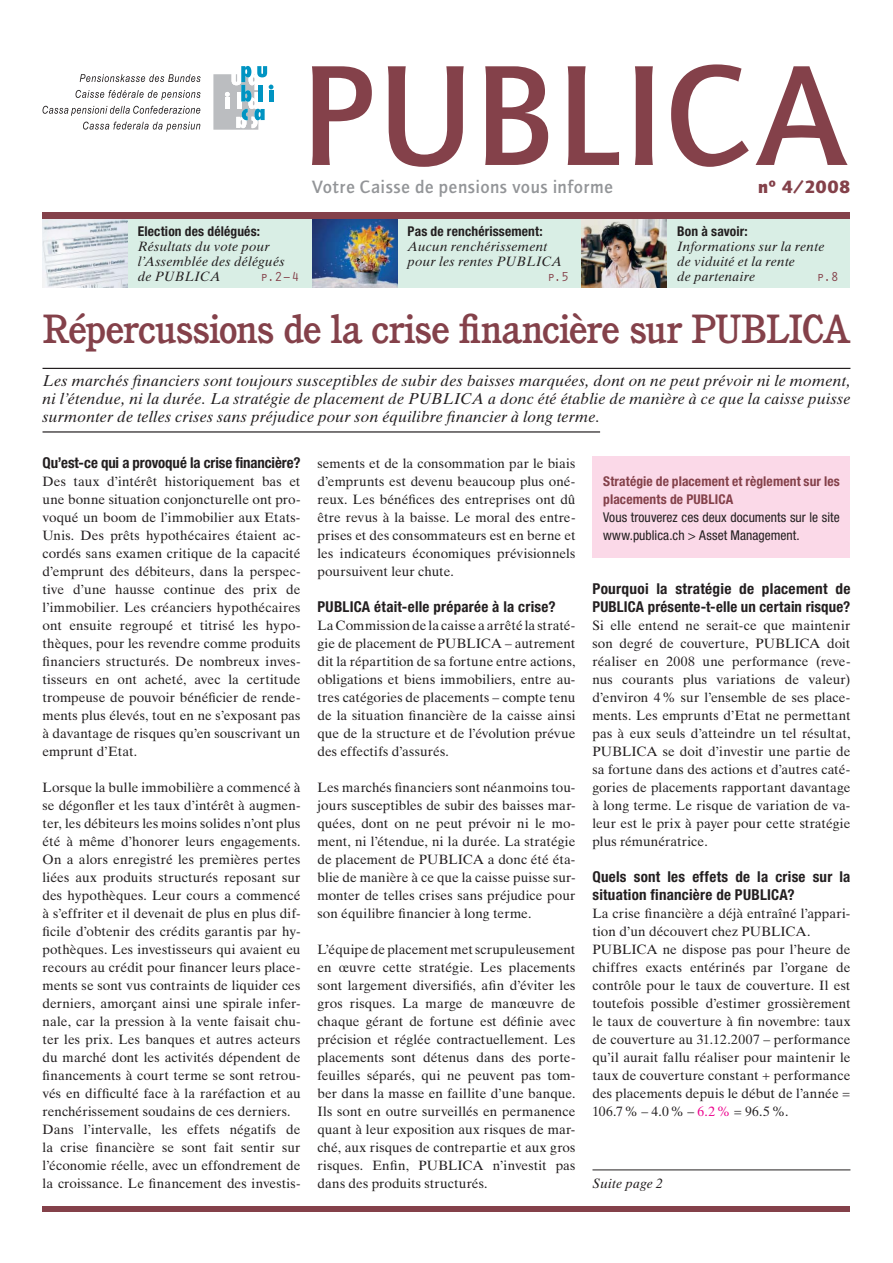
<style>
.page{position:relative;width:893px;height:1263px;background:#fff}
.page>*{position:absolute;margin:0;border:0;box-sizing:border-box;transform-origin:0 0}
.t1{font:500 144px "AT Quay Sans";color:#84414a}
.t2{font:500 39.75px "Cushing LT";letter-spacing:-.02em;color:#84414a}
.t3{font:500 18px "AT Quay Sans";letter-spacing:.025em;color:#939598}
.t4{font:900 18px "AT Quay Sans";letter-spacing:.015em;color:#84414a}
.t5{font:italic 15.75px/18px "Times Ten LT";letter-spacing:.01em;color:#231f20;text-align:justify}
.t6{font:700 condensed 15px/18px "Helvetica Neue LT";letter-spacing:.015em;color:#231f20}
.t7{font:700 condensed 15px "Helvetica Neue LT";letter-spacing:-.005em;color:#231f20}
.t8{font:13.5px/18px "Times Ten LT";letter-spacing:.005em;color:#231f20;text-align:justify}
.t9{font:italic 13.5px/15px "Times Ten LT";letter-spacing:.02em;color:#231f20}
.t10{font:condensed 13.5px/18px "Helvetica Neue LT";color:#231f20}
.t11{font:700 condensed 13.5px/18px "Helvetica Neue LT";letter-spacing:.01em;color:#84414a}
.t12{font:700 condensed 13.5px "Helvetica Neue LT";letter-spacing:.01em;color:#231f20}
.t13{font:13.5px "Orator";color:#84414a}
.s1{color:#ec008c}
</style>
<div class="page">
<div style="left:43px;top:219px;width:807px;height:68px;background:#d9eee5"></div>
<svg style="left:213px;top:66px;width:60px;height:64px"></svg>
<svg style="left:80px;top:74px;width:121px;height:8px"></svg>
<svg style="left:76px;top:90px;width:125px;height:10px"></svg>
<svg style="left:43px;top:106px;width:157px;height:10px"></svg>
<svg style="left:83px;top:122px;width:117px;height:10px"></svg>
<img style="left:43px;top:219px;width:85px;height:68px">
<img style="left:312px;top:219px;width:85px;height:68px">
<img style="left:582px;top:219px;width:85px;height:68px">
<div style="left:43px;top:213px;width:807px;height:6px;background:#84414a"></div>
<div style="left:43px;top:1206px;width:807px;height:5px;background:#84414a"></div>
<hr style="left:43px;top:368px;width:807px;height:1px;background:#231f20">
<hr style="left:43px;top:431px;width:557px;height:2px;background:#231f20">
<hr style="left:592px;top:1169px;width:258px;height:1px;background:#231f20">
<div style="left:592px;top:457px;width:258px;height:101px;background:#fbd9e8"></div>
<p class="t12" style="left:138px;top:226px;width:124px">Election des délégués:</p>
<p class="t9" style="left:138px;top:240px;width:148px">Résultats du vote pour l’Assemblée des délégués de PUBLICA</p>
<p class="t13" style="left:260px;top:268px;width:41px">p.2–4</p>
<h1 class="t1" style="left:300px;top:62px;width:551px">PUBLICA</h1>
<h3 class="t3" style="left:312px;top:180px;width:303px">Votre Caisse de pensions vous informe</h3>
<h3 class="t4" style="left:758px;top:180px;width:94px">nº 4/2008</h3>
<p class="t12" style="left:407px;top:226px;width:137px">Pas de renchérissement:</p>
<p class="t9" style="left:407px;top:240px;width:156px">Aucun renchérissement pour les rentes PUBLICA</p>
<p class="t13" style="left:547px;top:268px;width:24px">p.5</p>
<p class="t12" style="left:677px;top:226px;width:72px">Bon à savoir:</p>
<p class="t9" style="left:677px;top:240px;width:149px">Informations sur la rente de viduité et la rente<br>de partenaire</p>
<p class="t13" style="left:816px;top:268px;width:24px">p.8</p>
<h2 class="t2" style="left:43px;top:314px;width:809px">Répercussions de la crise financière sur PUBLICA</h2>
<p class="t5" style="left:43px;top:373px;width:810px">Les marchés financiers sont toujours susceptibles de subir des baisses marquées, dont on ne peut prévoir ni le moment, ni l’étendue, ni la durée. La stratégie de placement de PUBLICA a donc été établie de manière à ce que la caisse puisse surmonter de telles crises sans préjudice pour son équilibre financier à long terme.</p>
<p class="t7" style="left:43px;top:457px;width:259px">Qu’est-ce qui a provoqué la crise financière?</p>
<p class="t8" style="left:43px;top:474px;width:259px">Des taux d’intérêt historiquement bas et une bonne situation conjoncturelle ont pro&shy;voqué un boom de l’immobilier aux Etats-Unis. Des prêts hypothécaires étaient ac&shy;cordés sans examen critique de la capacité d’emprunt des débiteurs, dans la perspec&shy;tive d’une hausse continue des prix de l’immobilier. Les créanciers hypothécaires ont ensuite regroupé et titrisé les hypo&shy;thèques, pour les revendre comme produits financiers structurés. De nombreux inves&shy;tisseurs en ont acheté, avec la certitude trompeuse de pouvoir bénéficier de rende&shy;ments plus élevés, tout en ne s’exposant pas à davantage de risques qu’en souscrivant un emprunt d’Etat.</p>
<p class="t8" style="left:43px;top:780px;width:260px;text-align:left">Lorsque la bulle immobilière a commencé à se dégonfler et les taux d’intérêt à augmen&shy;ter, les débiteurs les moins solides n’ont plus été à même d’honorer leurs engagements.<br>On a alors enregistré les premières pertes liées aux produits structurés reposant sur des hypothèques. Leur cours a commencé à s’effriter et il devenait de plus en plus dif&shy;ficile d’obtenir des crédits garantis par hy&shy;pothèques. Les investisseurs qui avaient eu recours au crédit pour financer leurs place&shy;ments se sont vus contraints de liquider ces derniers, amorçant ainsi une spirale infer&shy;nale, car la pression à la vente faisait chu&shy;ter les prix. Les banques et autres acteurs du marché dont les activités dépendent de financements à court terme se sont retrou&shy;vés en difficulté face à la raréfaction et au renchérissement soudains de ces derniers.<br>Dans l’intervalle, les effets négatifs de la crise financière se sont fait sentir sur l’économie réelle, avec un effondrement de la croissance. Le financement des investis-</p>
<p class="t8" style="left:317px;top:456px;width:259px">sements et de la consommation par le biais d’emprunts est devenu beaucoup plus oné&shy;reux. Les bénéfices des entreprises ont dû être revus à la baisse. Le moral des entre&shy;prises et des consommateurs est en berne et les indicateurs économiques prévisionnels poursuivent leur chute.</p>
<p class="t6" style="left:317px;top:599px;width:240px">PUBLICA était-elle préparée à la crise?</p>
<p class="t8" style="left:317px;top:618px;width:259px">La Commission de la caisse a arrêté la straté&shy;gie de placement de PUBLICA – autrement dit la répartition de sa fortune entre actions, obligations et biens immobiliers, entre au&shy;tres catégories de placements – compte tenu de la situation financière de la caisse ainsi que de la structure et de l’évolution prévue des effectifs d’assurés.</p>
<p class="t8" style="left:317px;top:780px;width:260px">Les marchés financiers sont néanmoins tou&shy;jours susceptibles de subir des baisses mar&shy;quées, dont on ne peut prévoir ni le mo&shy;ment, ni l’étendue, ni la durée. La stratégie de placement de PUBLICA a donc été éta&shy;blie de manière à ce que la caisse puisse sur&shy;monter de telles crises sans préjudice pour son équilibre financier à long terme.</p>
<p class="t8" style="left:317px;top:942px;width:260px">L’équipe de placement met scrupuleusement en œuvre cette stratégie. Les placements sont largement diversifiés, afin d’éviter les gros risques. La marge de manœuvre de chaque gérant de fortune est définie avec précision et réglée contractuellement. Les placements sont détenus dans des porte&shy;feuilles séparés, qui ne peuvent pas tom&shy;ber dans la masse en faillite d’une banque.<br>Ils sont en outre surveillés en permanence quant à leur exposition aux risques de mar&shy;ché, aux risques de contrepartie et aux gros risques. Enfin, PUBLICA n’investit pas dans des produits structurés.</p>
<p class="t11" style="left:603px;top:474px;width:238px">Stratégie de placement et règlement sur les placements de PUBLICA</p>
<p class="t10" style="left:603px;top:510px;width:238px">Vous trouverez ces deux documents sur le site www.publica.ch &gt; Asset Management.</p>
<p class="t6" style="left:592px;top:581px;width:259px">Pourquoi la stratégie de placement de<br>PUBLICA présente-t-elle un certain risque?</p>
<p class="t8" style="left:592px;top:618px;width:259px">Si elle entend ne serait-ce que maintenir son degré de couverture, PUBLICA doit réaliser en 2008 une performance (reve&shy;nus courants plus variations de valeur) d’environ 4 % sur l’ensemble de ses place&shy;ments. Les emprunts d’Etat ne permettant pas à eux seuls d’atteindre un tel résultat, PUBLICA se doit d’investir une partie de sa fortune dans des actions et d’autres caté&shy;gories de placements rapportant davantage à long terme. Le risque de variation de va&shy;leur est le prix à payer pour cette stratégie plus rémunératrice.</p>
<p class="t6" style="left:592px;top:869px;width:259px">Quels sont les effets de la crise sur la situation financière de PUBLICA?</p>
<p class="t8" style="left:592px;top:906px;width:260px;text-align:left">La crise financière a déjà entraîné l’appari&shy;tion d’un découvert chez PUBLICA.<br>PUBLICA ne dispose pas pour l’heure de chiffres exacts entérinés par l’organe de contrôle pour le taux de couverture. Il est toutefois possible d’estimer grossièrement le taux de couverture à fin novembre: taux de couverture au 31.12.2007 – performance qu’il aurait fallu réaliser pour maintenir le taux de couverture constant + performance des placements depuis le début de l’année = 106.7 % – 4.0 % – <span class="s1">6.2 %</span> = 96.5 %.</p>
<p class="t9" style="left:592px;top:1177px;width:72px">Suite page 2</p>
</div>
